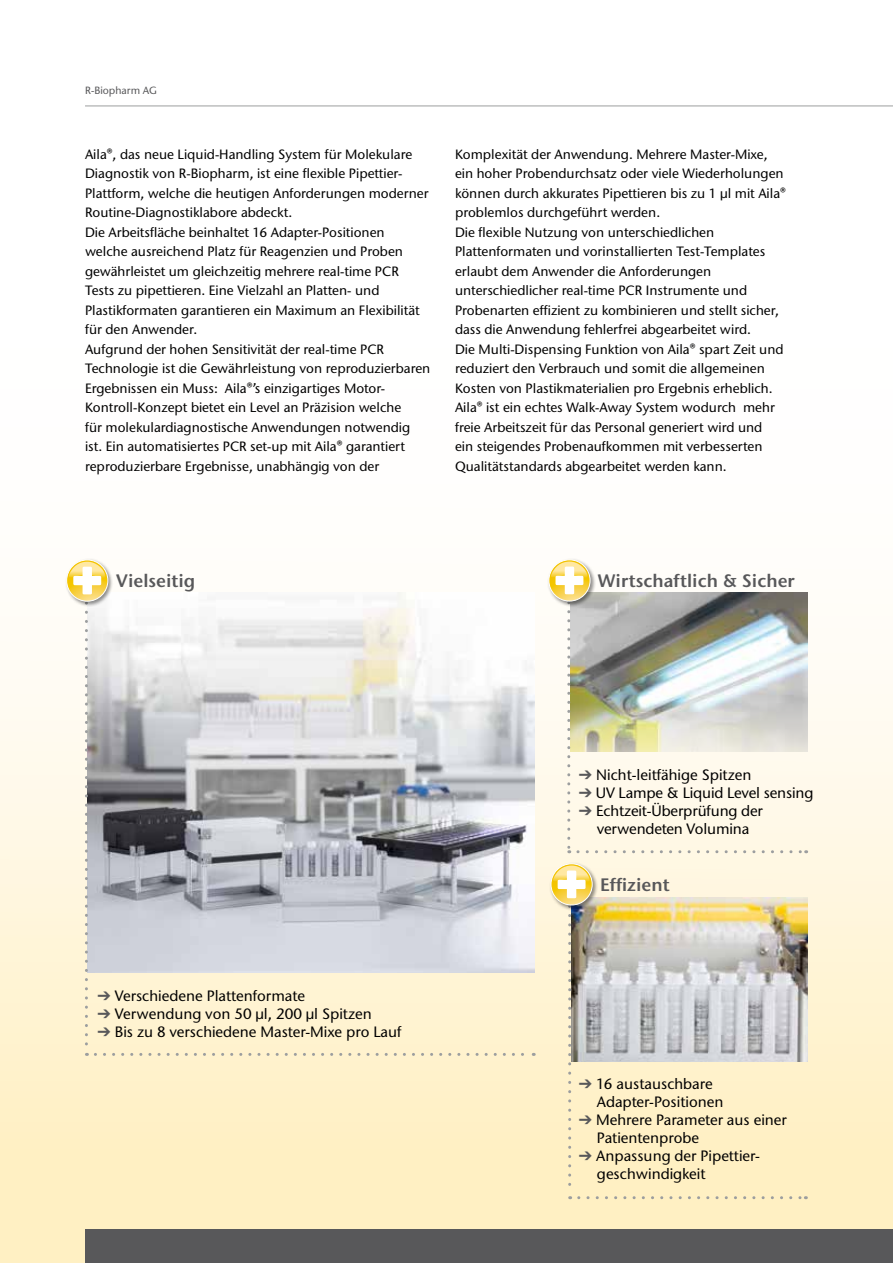
<style>
.page{position:relative;width:893px;height:1263px;background:#fff}
.page>*{position:absolute;margin:0;border:0;box-sizing:border-box;transform-origin:0 0}
.t1{font:600 18px "Stone Sans ITC Std";color:#58585a}
.t2{font:500 15px/18px "Stone Sans ITC Std";color:#000}
.t3{font:500 13.5px/19.5px "Stone Sans ITC Std";color:#000}
.t4{font:500 10.5px "Stone Sans ITC Std";color:#58585a}
.s1{color:#58585a}
</style>
<div class="page">
<div style="left:0;top:118px;width:893px;height:1145px;background:linear-gradient(to bottom,#fff,#fff0c5)"></div>
<div style="left:85px;top:1229px;width:808px;height:34px;background:#58585a"></div>
<hr style="left:85px;top:106px;width:808px;height:1px;background:#9c9e9f">
<img style="left:88px;top:593px;width:447px;height:379px">
<svg style="left:85px;top:607px;width:3px;height:449px"></svg>
<svg style="left:95px;top:1053px;width:439px;height:3px"></svg>
<div style="left:547px;top:558px;width:49px;height:49px;background:#000;opacity:.45"></div>
<svg style="left:549px;top:560px;width:41px;height:41px"></svg>
<div style="left:549px;top:559px;width:41px;height:42px;border:1px solid #fff;border-radius:50%"></div>
<img style="left:549px;top:562px;width:258px;height:291px">
<div style="left:565px;top:567px;width:9px;height:27px;background:#fff"></div>
<div style="left:555px;top:576px;width:28px;height:9px;background:#fff"></div>
<div style="left:65px;top:558px;width:49px;height:49px;background:#000;opacity:.45"></div>
<svg style="left:67px;top:560px;width:41px;height:41px"></svg>
<div style="left:66px;top:560px;width:42px;height:41px;border:1px solid #fff;border-radius:50%"></div>
<svg style="left:67px;top:562px;width:40px;height:17px"></svg>
<div style="left:83px;top:567px;width:9px;height:27px;background:#fff"></div>
<div style="left:73px;top:576px;width:28px;height:9px;background:#fff"></div>
<div style="left:549px;top:862px;width:49px;height:49px;background:#000;opacity:.45"></div>
<div style="left:551px;top:863px;width:41px;height:42px;border:1px solid #fff;border-radius:50%"></div>
<svg style="left:552px;top:865px;width:254px;height:334px;background:#e5dcc1"></svg>
<div style="left:567px;top:870px;width:9px;height:28px;background:#fff"></div>
<div style="left:558px;top:880px;width:28px;height:9px;background:#fff"></div>
<p class="t4" style="left:85px;top:83px;width:73px">R-Biopharm AG</p>
<p class="t3" style="left:85px;top:144px;width:347px">Aila®, das neue Liquid-Handling System für Molekulare Diagnostik von R-Biopharm, ist eine flexible Pipettier-Plattform, welche die heutigen Anforderungen moderner Routine-Diagnostiklabore abdeckt.<br>Die Arbeitsfläche beinhaltet 16 Adapter-Positionen welche ausreichend Platz für Reagenzien und Proben gewährleistet um gleichzeitig mehrere real-time PCR Tests zu pipettieren. Eine Vielzahl an Platten- und Plastikformaten garantieren ein Maximum an Flexibilität für den Anwender.<br>Aufgrund der hohen Sensitivität der real-time PCR Technologie ist die Gewährleistung von reproduzierbaren Ergebnissen ein Muss: Aila®’s einzigartiges Motor-Kontroll-Konzept bietet ein Level an Präzision welche<br>für molekulardiagnostische Anwendungen notwendig ist. Ein automatisiertes PCR set-up mit Aila® garantiert reproduzierbare Ergebnisse, unabhängig von der</p>
<p class="t3" style="left:455px;top:144px;width:332px">Komplexität der Anwendung. Mehrere Master-Mixe, ein hoher Probendurchsatz oder viele Wiederholungen können durch akkurates Pipettieren bis zu 1 µl mit Aila® problemlos durchgeführt werden.<br>Die flexible Nutzung von unterschiedlichen Plattenformaten und vorinstallierten Test-Templates erlaubt dem Anwender die Anforderungen unterschiedlicher real-time PCR Instrumente und Probenarten effizient zu kombinieren und stellt sicher, dass die Anwendung fehlerfrei abgearbeitet wird.<br>Die Multi-Dispensing Funktion von Aila® spart Zeit und reduziert den Verbrauch und somit die allgemeinen Kosten von Plastikmaterialien pro Ergebnis erheblich.<br>Aila® ist ein echtes Walk-Away System wodurch mehr freie Arbeitszeit für das Personal generiert wird und<br>ein steigendes Probenaufkommen mit verbesserten Qualitätstandards abgearbeitet werden kann.</p>
<h1 class="t1" style="left:116px;top:569px;width:81px">Vielseitig</h1>
<h1 class="t1" style="left:598px;top:569px;width:198px">Wirtschaftlich &amp; Sicher</h1>
<p class="t2" style="left:579px;top:765px;width:174px"><span class="s1">➔</span> Nicht-leitfähige Spitzen</p>
<p class="t2" style="left:579px;top:783px;width:236px"><span class="s1">➔</span> UV Lampe &amp; Liquid Level sensing</p>
<p class="t2" style="left:579px;top:801px;width:185px;text-align:center"><span class="s1">➔</span> Echtzeit-Überprüfung der verwendeten Volumina</p>
<p class="t2" style="left:97px;top:986px;width:209px"><span class="s1">➔</span> Verschiedene Plattenformate</p>
<p class="t2" style="left:97px;top:1004px;width:276px"><span class="s1">➔</span> Verwendung von 50 µl, 200 µl Spitzen</p>
<p class="t2" style="left:97px;top:1022px;width:306px"><span class="s1">➔</span> Bis zu 8 verschiedene Master-Mixe pro Lauf</p>
<h1 class="t1" style="left:600px;top:873px;width:71px">Effizient</h1>
<p class="t2" style="left:597px;top:1075px;width:128px;text-indent:-18px"><span class="s1">➔</span> 16 austauschbare<br>Adapter-Positionen</p>
<p class="t2" style="left:597px;top:1111px;width:192px;text-indent:-18px"><span class="s1">➔</span> Mehrere Parameter aus einer<br>Patientenprobe</p>
<p class="t2" style="left:597px;top:1147px;width:165px;text-indent:-18px"><span class="s1">➔</span> Anpassung der Pipettier&shy;geschwindigkeit</p>
</div>
